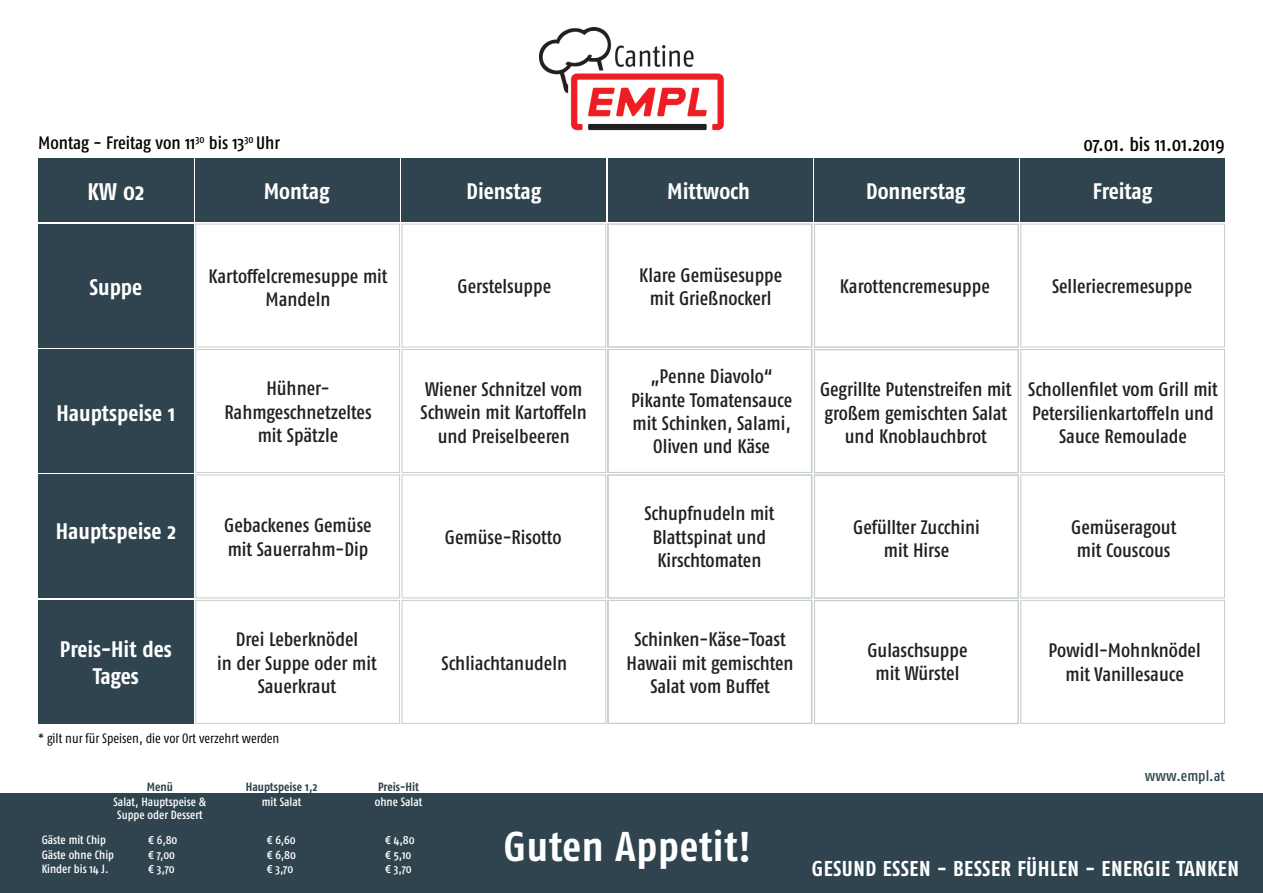
<style>
.page{position:relative;width:1263px;height:893px;background:#fff}
.page>*{position:absolute;margin:0;border:0;box-sizing:border-box;transform-origin:0 0}
.t1{font:700 condensed 41.55px "Fago Pro";letter-spacing:.02em;color:#fff}
.t2{font:700 condensed 24px "Fago Pro";color:#fff}
.t3{font:700 condensed 22.5px/27px "Fago Pro";color:#fff;text-align:center}
.t4{font:700 condensed 21.45px "Fago Pro";letter-spacing:.02em;color:#fff}
.t5{font:500 condensed 19.5px/23.4px "Fago Pro";color:#231f20;text-align:center}
.t6{font:500 condensed 19.5px "Fago Pro";color:#040503}
.t7{font:500 condensed 18px "Fago Pro";color:#040503}
.t8{font:500 condensed 15px "Fago Pro";color:#2f444f}
.t9{font:condensed 13.5px "Fago Pro";color:#040503}
.t10{font:500 condensed 12px "Fago Pro";color:#fff}
.t11{font:700 condensed 12px "Fago Pro";color:#2f444f}
</style>
<div class="page">
<div style="left:0;top:793px;width:1263px;height:100px;background:#2f444f"></div>
<div style="left:38px;top:158px;width:155px;height:64px;background:#2f444f"></div>
<div style="left:196px;top:158px;width:204px;height:64px;background:#2f444f"></div>
<div style="left:196px;top:224px;width:204px;height:123px;border:1px solid #c7cecc"></div>
<div style="left:196px;top:349px;width:204px;height:124px;border:1px solid #c7cecc"></div>
<div style="left:196px;top:475px;width:204px;height:123px;border:1px solid #c7cecc"></div>
<div style="left:196px;top:600px;width:204px;height:123px;border:1px solid #c7cecc"></div>
<div style="left:402px;top:224px;width:204px;height:123px;border:1px solid #c7cecc"></div>
<div style="left:402px;top:349px;width:204px;height:124px;border:1px solid #c7cecc"></div>
<div style="left:402px;top:475px;width:204px;height:123px;border:1px solid #c7cecc"></div>
<div style="left:402px;top:600px;width:204px;height:123px;border:1px solid #c7cecc"></div>
<div style="left:1020px;top:224px;width:205px;height:123px;border:1px solid #c7cecc"></div>
<div style="left:1020px;top:349px;width:205px;height:124px;border:1px solid #c7cecc"></div>
<div style="left:1020px;top:475px;width:205px;height:123px;border:1px solid #c7cecc"></div>
<div style="left:1020px;top:600px;width:205px;height:123px;border:1px solid #c7cecc"></div>
<div style="left:402px;top:158px;width:204px;height:64px;background:#2f444f"></div>
<div style="left:608px;top:158px;width:204px;height:64px;background:#2f444f"></div>
<div style="left:814px;top:158px;width:204px;height:64px;background:#2f444f"></div>
<div style="left:1020px;top:158px;width:205px;height:64px;background:#2f444f"></div>
<div style="left:38px;top:224px;width:155px;height:123px;background:#2f444f"></div>
<div style="left:38px;top:349px;width:155px;height:124px;background:#2f444f"></div>
<div style="left:38px;top:475px;width:155px;height:123px;background:#2f444f"></div>
<div style="left:38px;top:600px;width:155px;height:123px;background:#2f444f"></div>
<img style="left:539px;top:27px;width:185px;height:104px">
<div style="left:607px;top:224px;width:204px;height:123px;border:1px solid #c7cecc"></div>
<div style="left:607px;top:349px;width:204px;height:124px;border:1px solid #c7cecc"></div>
<div style="left:607px;top:475px;width:204px;height:123px;border:1px solid #c7cecc"></div>
<div style="left:607px;top:600px;width:204px;height:123px;border:1px solid #c7cecc"></div>
<div style="left:814px;top:224px;width:204px;height:124px;border:1px solid #c7cecc"></div>
<div style="left:814px;top:350px;width:204px;height:123px;border:1px solid #c7cecc"></div>
<div style="left:814px;top:475px;width:204px;height:123px;border:1px solid #c7cecc"></div>
<div style="left:814px;top:601px;width:204px;height:123px;border:1px solid #c7cecc"></div>
<p class="t7" style="left:38px;top:132px;width:243px">Montag - Freitag von 11<sup>30</sup> bis 13<sup>30</sup> Uhr</p>
<p class="t6" style="left:1083px;top:132px;width:143px">07.01. bis 11.01.2019</p>
<p class="t2" style="left:87px;top:177px;width:58px">KW 02</p>
<p class="t3" style="left:466px;top:177px;width:76px">Dienstag</p>
<p class="t3" style="left:866px;top:178px;width:101px">Donnerstag</p>
<p class="t3" style="left:1093px;top:178px;width:61px">Freitag</p>
<p class="t3" style="left:264px;top:177px;width:67px">Montag</p>
<p class="t3" style="left:667px;top:178px;width:84px">Mittwoch</p>
<p class="t3" style="left:90px;top:274px;width:54px">Suppe</p>
<p class="t5" style="left:209px;top:264px;width:181px">Kartoffelcremesuppe mit<br>Mandeln</p>
<p class="t5" style="left:458px;top:275px;width:95px">Gerstelsuppe</p>
<p class="t5" style="left:639px;top:263px;width:145px">Klare Gemüsesuppe mit Grießnockerl</p>
<p class="t5" style="left:840px;top:275px;width:151px">Karottencremesuppe</p>
<p class="t5" style="left:1052px;top:275px;width:142px">Selleriecremesuppe</p>
<p class="t3" style="left:56px;top:399px;width:120px">Hauptspeise 1</p>
<p class="t5" style="left:224px;top:377px;width:149px">Hühner-<br>Rahmgeschnetzeltes mit Spätzle</p>
<p class="t5" style="left:420px;top:377px;width:168px">Wiener Schnitzel vom<br>Schwein mit Kartoffeln und Preiselbeeren</p>
<p class="t5" style="left:631px;top:365px;width:163px">„Penne Diavolo“<br>Pikante Tomatensauce mit Schinken, Salami,<br>Oliven und Käse</p>
<p class="t5" style="left:820px;top:378px;width:193px">Gegrillte Putenstreifen mit großem gemischten Salat und Knoblauchbrot</p>
<p class="t5" style="left:1028px;top:378px;width:191px">Schollenfilet vom Grill mit<br>Petersilienkartoffeln und<br>Sauce Remoulade</p>
<p class="t3" style="left:56px;top:518px;width:122px">Hauptspeise 2</p>
<p class="t5" style="left:224px;top:514px;width:149px;text-align:left">Gebackenes Gemüse mit Sauerrahm-Dip</p>
<p class="t5" style="left:445px;top:526px;width:118px">Gemüse-Risotto</p>
<p class="t5" style="left:644px;top:502px;width:132px">Schupfnudeln mit<br>Blattspinat und<br>Kirschtomaten</p>
<p class="t5" style="left:853px;top:515px;width:128px">Gefüllter Zucchini mit Hirse</p>
<p class="t5" style="left:1071px;top:515px;width:107px;text-align:left">Gemüseragout mit Couscous</p>
<p class="t3" style="left:60px;top:636px;width:113px">Preis-Hit des<br>Tages</p>
<p class="t5" style="left:217px;top:628px;width:161px">Drei Leberknödel<br>in der Suppe oder mit<br>Sauerkraut</p>
<p class="t5" style="left:442px;top:651px;width:127px">Schliachtanudeln</p>
<p class="t5" style="left:626px;top:628px;width:169px">Schinken-Käse-Toast<br>Hawaii mit gemischten<br>Salat vom Buffet</p>
<p class="t5" style="left:867px;top:638px;width:102px">Gulaschsuppe mit Würstel</p>
<p class="t5" style="left:1048px;top:639px;width:154px">Powidl-Mohnknödel mit Vanillesauce</p>
<p class="t9" style="left:38px;top:730px;width:243px">* gilt nur für Speisen, die vor Ort verzehrt werden</p>
<p class="t11" style="left:147px;top:779px;width:28px">Menü</p>
<p class="t11" style="left:246px;top:779px;width:73px">Hauptspeise 1,2</p>
<p class="t11" style="left:378px;top:779px;width:42px">Preis-Hit</p>
<p class="t10" style="left:114px;top:794px;width:94px">Salat, Hauptspeise &amp;</p>
<p class="t10" style="left:262px;top:794px;width:41px">mit Salat</p>
<p class="t10" style="left:375px;top:794px;width:49px">ohne Salat</p>
<p class="t10" style="left:117px;top:808px;width:87px">Suppe oder Dessert</p>
<p class="t10" style="left:42px;top:833px;width:66px">Gäste mit Chip</p>
<p class="t10" style="left:148px;top:833px;width:31px">€ 6,80</p>
<p class="t10" style="left:267px;top:833px;width:31px">€ 6,60</p>
<p class="t10" style="left:385px;top:833px;width:31px">€ 4,80</p>
<p class="t10" style="left:42px;top:847px;width:74px">Gäste ohne Chip</p>
<p class="t10" style="left:148px;top:847px;width:28px">€ 7,00</p>
<p class="t10" style="left:267px;top:847px;width:31px">€ 6,80</p>
<p class="t10" style="left:385px;top:847px;width:28px">€ 5,10</p>
<p class="t10" style="left:42px;top:862px;width:68px">Kinder bis 14 J.</p>
<p class="t10" style="left:148px;top:862px;width:28px">€ 3,70</p>
<p class="t10" style="left:267px;top:862px;width:28px">€ 3,70</p>
<p class="t10" style="left:385px;top:862px;width:28px">€ 3,70</p>
<h1 class="t1" style="left:504px;top:821px;width:249px">Guten Appetit!</h1>
<p class="t8" style="left:1145px;top:767px;width:81px">www.empl.at</p>
<p class="t4" style="left:812px;top:855px;width:429px">GESUND ESSEN - BESSER FÜHLEN - ENERGIE TANKEN</p>
</div>
